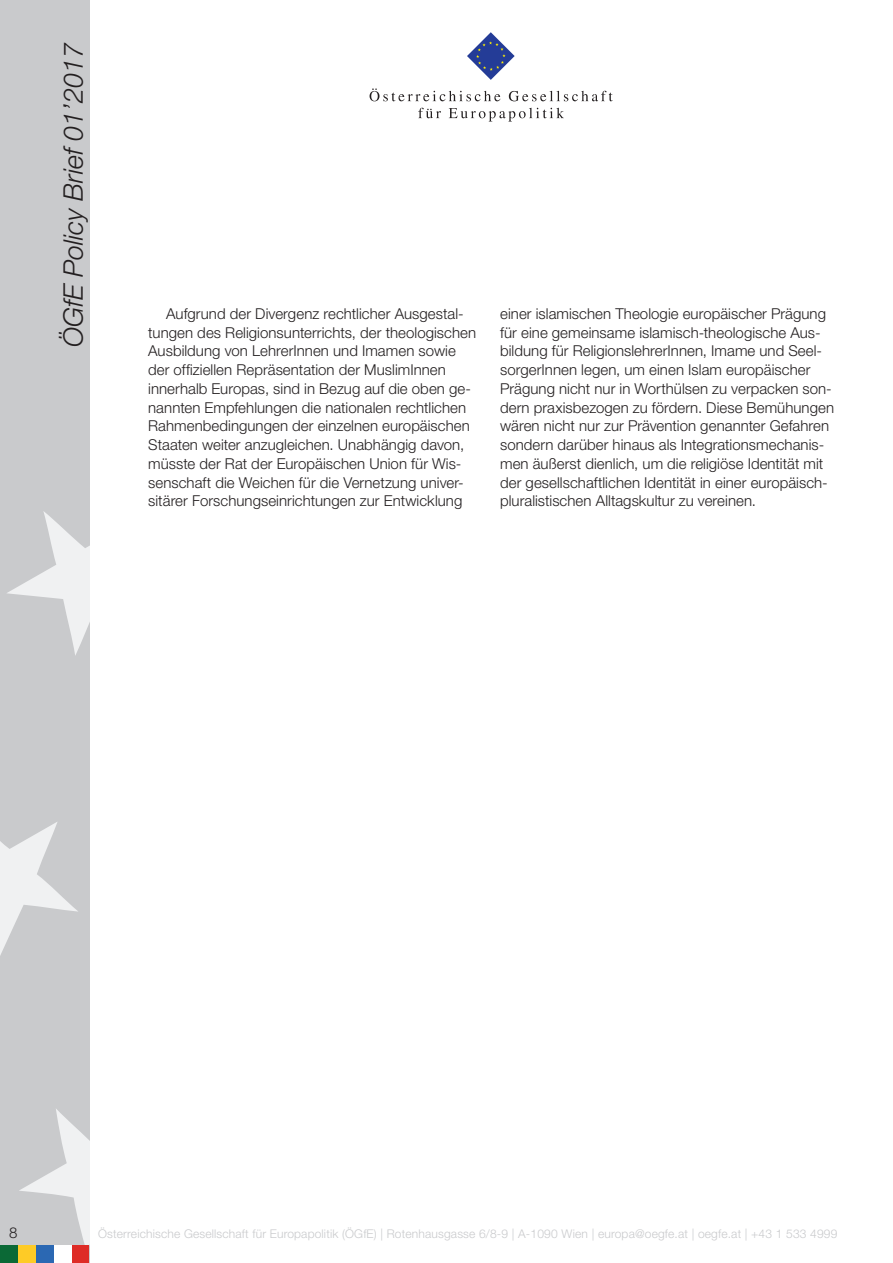
<style>
.page{position:relative;width:893px;height:1263px;background:#fff}
.page>*{position:absolute;margin:0;border:0;box-sizing:border-box;transform-origin:0 0}
.t1{font:italic 300 27px "Helvetica Neue LT Std";color:#231f20}
.Standard_Paragraph{font:300 15px/18.8px "Helvetica Neue LT Std";letter-spacing:.005em;color:#231f20}
.t2{font:300 12px "Helvetica Neue LT Std";letter-spacing:.015em;color:#c9cacc}
</style>
<div class="page">
<div style="left:0;top:0;width:89px;height:1263px;background:#c9cacc"></div>
<svg style="left:19px;top:1109px;width:70px;height:136px"></svg>
<svg style="left:0;top:822px;width:78px;height:134px"></svg>
<svg style="left:7px;top:511px;width:82px;height:144px"></svg>
<div style="left:18px;top:1245px;width:18px;height:18px;background:#fecb26"></div>
<div style="left:36px;top:1245px;width:18px;height:18px;background:#2b68b3"></div>
<div style="left:71px;top:1245px;width:18px;height:18px;background:#de2b26"></div>
<div style="left:0;top:1245px;width:18px;height:18px;background:#0b6936"></div>
<div style="left:54px;top:1245px;width:17px;height:18px;background:#fff"></div>
<svg style="left:467px;top:32px;width:48px;height:48px"></svg>
<svg style="left:370px;top:88px;width:130px;height:13px"></svg>
<svg style="left:509px;top:91px;width:104px;height:10px"></svg>
<svg style="left:418px;top:108px;width:23px;height:10px"></svg>
<svg style="left:449px;top:108px;width:115px;height:14px"></svg>
<h1 class="t1" style="left:57px;top:347px;width:306px;rotate:-90deg">ÖGfE Policy Brief 01’2017</h1>
<p class="Standard_Paragraph" style="left:148px;top:304px;width:330px;text-indent:18px">Aufgrund der Divergenz rechtlicher Ausgestal&shy;tungen des Religionsunterrichts, der theologischen Ausbildung von LehrerInnen und Imamen sowie der offiziellen Repräsentation der MuslimInnen innerhalb Europas, sind in Bezug auf die oben ge&shy;nannten Empfehlungen die nationalen rechtlichen Rahmenbedingungen der einzelnen europäischen Staaten weiter anzugleichen. Unabhängig davon, müsste der Rat der Europäischen Union für Wis&shy;senschaft die Weichen für die Vernetzung univer&shy;sitärer Forschungseinrichtungen zur Entwicklung</p>
<p class="Standard_Paragraph" style="left:500px;top:304px;width:335px">einer islamischen Theologie europäischer Prägung für eine gemeinsame islamisch-theologische Aus&shy;bildung für ReligionslehrerInnen, Imame und Seel&shy;sorgerInnen legen, um einen Islam europäischer Prägung nicht nur in Worthülsen zu verpacken son&shy;dern praxisbezogen zu fördern. Diese Bemühungen wären nicht nur zur Prävention genannter Gefahren sondern darüber hinaus als Integrationsmechanis&shy;men äußerst dienlich, um die religiöse Identität mit der gesellschaftlichen Identität in einer europäisch&shy;pluralistischen Alltagskultur zu vereinen.</p>
<p class="Standard_Paragraph" style="left:9px;top:1222px;width:10px">8</p>
<p class="t2" style="left:98px;top:1226px;width:741px">Österreichische Gesellschaft für Europapolitik (ÖGfE) | Rotenhausgasse 6/8-9 | A-1090 Wien | europa@oegfe.at | oegfe.at | +43 1 533 4999</p>
</div>
